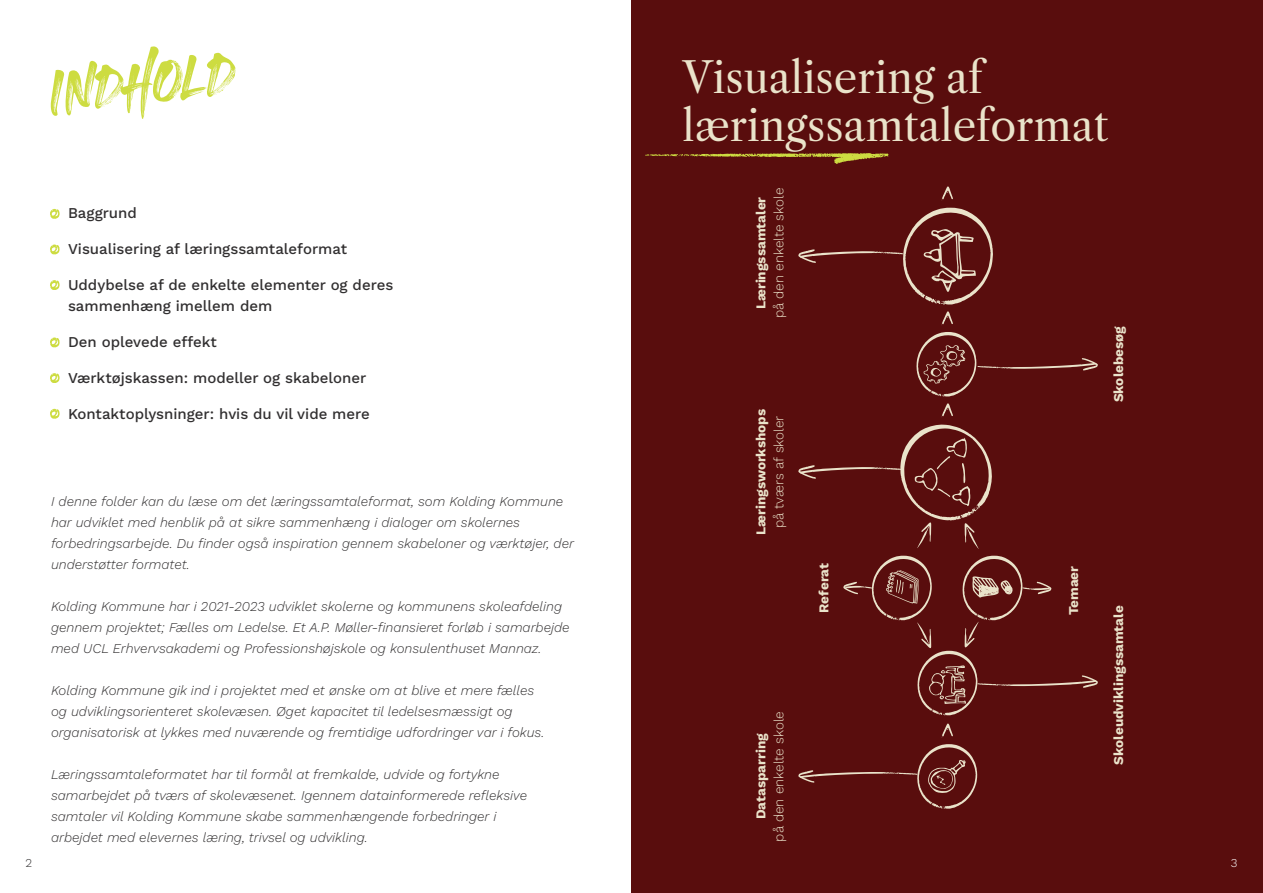
<style>
.page{position:relative;width:1263px;height:893px;background:#fff}
.page>*{position:absolute;margin:0;border:0;box-sizing:border-box;transform-origin:0 0}
.t1{font:90px "Heaters";color:#cddc41}
.t2{font:42px "Libre Caslon Text";color:#eae3ca}
.t3{font:500 15px "Work Sans";color:#312f30}
.t4{font:italic 13.5px/21px "Work Sans";color:#312f30}
.t5{font:700 13.5px "Work Sans";color:#eae3ca}
.t6{font:300 13.5px "Work Sans";color:#eae3ca}
.t7{font:300 12px "Work Sans";color:#312f30}
.t8{font:300 12px "Work Sans";color:#fff}
</style>
<div class="page">
<svg style="left:50px;top:409px;width:10px;height:10px"></svg>
<svg style="left:50px;top:373px;width:10px;height:10px"></svg>
<svg style="left:50px;top:337px;width:10px;height:10px"></svg>
<svg style="left:50px;top:280px;width:10px;height:10px"></svg>
<svg style="left:50px;top:244px;width:10px;height:10px"></svg>
<svg style="left:50px;top:209px;width:10px;height:10px"></svg>
<div style="left:631px;top:0;width:632px;height:893px;background:#590d0d"></div>
<svg style="left:798px;top:744px;width:179px;height:65px"></svg>
<svg style="left:916px;top:332px;width:182px;height:65px"></svg>
<svg style="left:941px;top:311px;width:12px;height:14px"></svg>
<svg style="left:941px;top:186px;width:12px;height:14px"></svg>
<svg style="left:941px;top:403px;width:12px;height:14px"></svg>
<svg style="left:941px;top:723px;width:12px;height:15px"></svg>
<svg style="left:645px;top:153px;width:244px;height:11px"></svg>
<svg style="left:798px;top:424px;width:300px;height:291px"></svg>
<svg style="left:798px;top:208px;width:195px;height:97px"></svg>
<p class="t1" style="left:47px;top:55px;width:188px;rotate:-6deg">Indhold</p>
<p class="t3" style="left:68px;top:202px;width:70px">Baggrund</p>
<p class="t3" style="left:68px;top:238px;width:281px">Visualisering af læringssamtaleformat</p>
<p class="t3" style="left:68px;top:274px;width:327px">Uddybelse af de enkelte elementer og deres</p>
<p class="t3" style="left:68px;top:295px;width:206px">sammenhæng imellem dem</p>
<p class="t3" style="left:68px;top:331px;width:150px">Den oplevede effekt</p>
<p class="t3" style="left:68px;top:367px;width:300px">Værktøjskassen: modeller og skabeloner</p>
<p class="t3" style="left:68px;top:403px;width:303px">Kontaktoplysninger: hvis du vil vide mere</p>
<p class="t7" style="left:26px;top:854px;width:8px">2</p>
<p class="t4" style="left:51px;top:490px;width:514px">I denne folder kan du læse om det læringssamtaleformat, som Kolding Kommune har udviklet med henblik på at sikre sammenhæng i dialoger om skolernes</p>
<p class="t4" style="left:51px;top:532px;width:525px">forbedringsarbejde. Du finder også inspiration gennem skabeloner og værktøjer, der understøtter formatet.</p>
<p class="t4" style="left:51px;top:595px;width:520px">Kolding Kommune har i 2021-2023 udviklet skolerne og kommunens skoleafdeling gennem projektet; Fælles om Ledelse. Et A.P. Møller-finansieret forløb i samarbejde med UCL Erhvervsakademi og Professionshøjskole og konsulenthuset Mannaz.</p>
<p class="t4" style="left:51px;top:679px;width:485px">Kolding Kommune gik ind i projektet med et ønske om at blive et mere fælles</p>
<p class="t4" style="left:51px;top:700px;width:463px">og udviklingsorienteret skolevæsen. Øget kapacitet til ledelsesmæssigt og</p>
<p class="t4" style="left:51px;top:721px;width:495px">organisatorisk at lykkes med nuværende og fremtidige udfordringer var i fokus.</p>
<p class="t4" style="left:51px;top:763px;width:450px">Læringssamtaleformatet har til formål at fremkalde, udvide og fortykne</p>
<p class="t4" style="left:51px;top:784px;width:478px">samarbejdet på tværs af skolevæsenet. Igennem datainformerede refleksive</p>
<p class="t4" style="left:51px;top:805px;width:447px">samtaler vil Kolding Kommune skabe sammenhængende forbedringer i</p>
<p class="t4" style="left:51px;top:826px;width:318px">arbejdet med elevernes læring, trivsel og udvikling.</p>
<p class="t2" style="left:682px;top:52px;width:302px">Visualisering af</p>
<p class="t2" style="left:682px;top:100px;width:427px">læringssamtaleformat</p>
<p class="t5" style="left:750px;top:309px;width:114px;rotate:-90deg">Læringssamtaler</p>
<p class="t6" style="left:768px;top:318px;width:132px;rotate:-90deg">på den enkelte skole</p>
<p class="t5" style="left:750px;top:535px;width:128px;rotate:-90deg">Læringsworkshops</p>
<p class="t6" style="left:768px;top:528px;width:114px;rotate:-90deg">på tværs af skoler</p>
<p class="t5" style="left:813px;top:613px;width:51px;rotate:-90deg">Referat</p>
<p class="t5" style="left:1063px;top:615px;width:51px;rotate:-90deg">Temaer</p>
<p class="t6" style="left:768px;top:842px;width:132px;rotate:-90deg">på den enkelte skole</p>
<p class="t5" style="left:750px;top:819px;width:87px;rotate:-90deg">Datasparring</p>
<p class="t5" style="left:1108px;top:402px;width:78px;rotate:-90deg">Skolebesøg</p>
<p class="t5" style="left:1108px;top:764px;width:160px;rotate:-90deg">Skoleudviklingssamtale</p>
<p class="t8" style="left:1231px;top:854px;width:8px">3</p>
</div>
